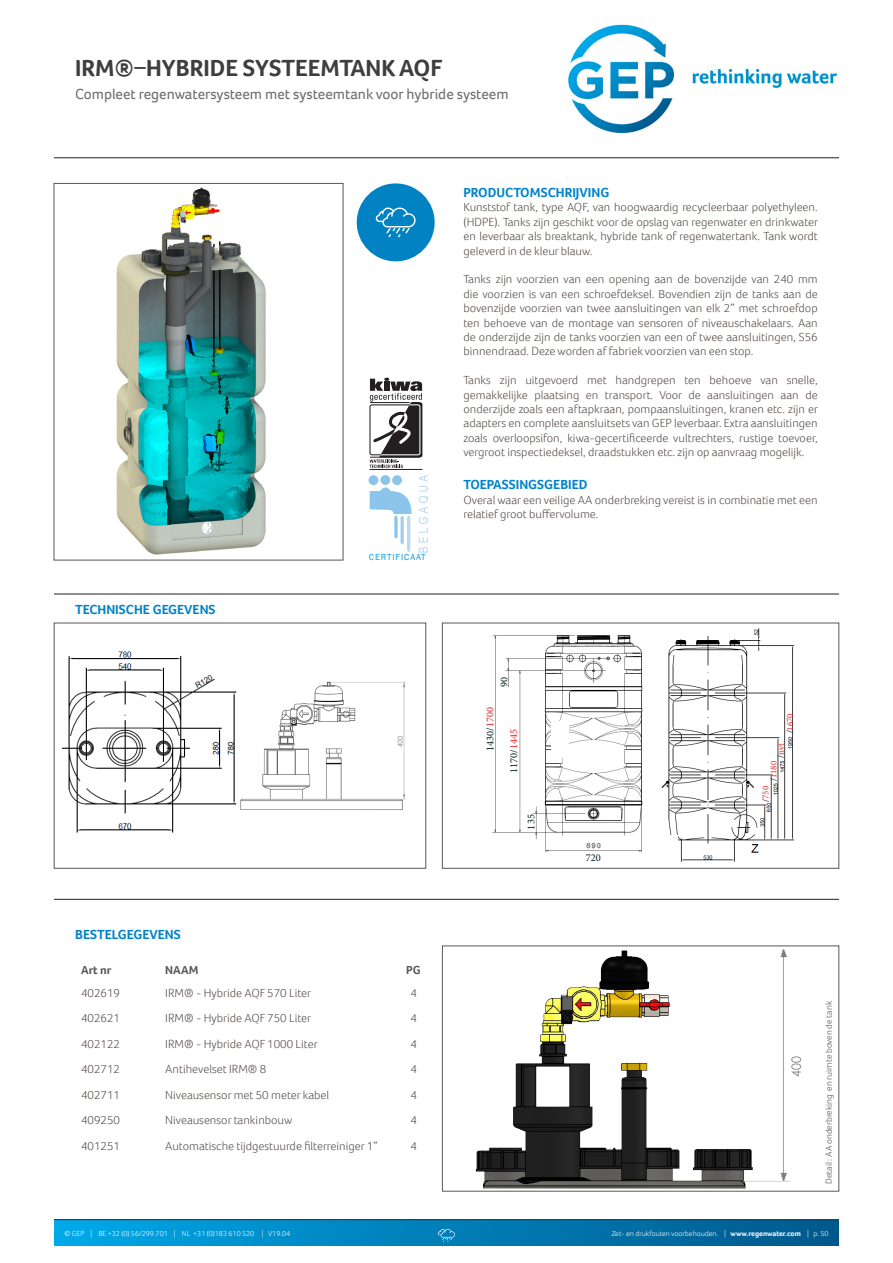
<style>
.page{position:relative;width:893px;height:1263px;background:#fff}
.page>*{position:absolute;margin:0;border:0;box-sizing:border-box;transform-origin:0 0}
.t1{font:700 24px "Foco";color:#3e3e3f}
.t2{font:15px "Foco";color:#6c6d70}
.Brood{font:700 13.5px "Foco";color:#0083ca}
.t3{font:300 12px/14.4px "Foco";color:#524a47;text-align:justify}
.t4{font:700 12px "Foco";color:#57585a}
.t5{font:10.5px "Minion Pro";color:#041f22}
.t6{font:300 9px "Foco";color:#524a47}
.t7{font:9px "Minion Pro";color:#ee2123}
.t8{font:9px "Franklin Gothic";letter-spacing:.1em;color:#069ddc}
.t9{font:300 7.5px "Foco";color:#fff}
.s1{color:#ee2123}
.s2{color:#041f22}
.s3{font-weight:700}
</style>
<div class="page">
<hr style="left:54px;top:158px;width:785px;height:1px;background:#231f20">
<img style="left:568px;top:24px;width:269px;height:110px">
<img style="left:54px;top:1221px;width:785px;height:24px">
<hr style="left:54px;top:1219px;width:785px;height:1px;background:#231f20">
<svg style="left:438px;top:1229px;width:17px;height:13px"></svg>
<div style="left:442px;top:623px;width:397px;height:245px;border:1px solid #57585a"></div>
<div style="left:442px;top:946px;width:397px;height:245px;border:1px solid #57585a"></div>
<hr style="left:54px;top:594px;width:785px;height:1px;background:#231f20">
<hr style="left:54px;top:899px;width:785px;height:1px;background:#231f20">
<div style="left:357px;top:183px;width:78px;height:78px;background:#0082c3;border-radius:50%"></div>
<svg style="left:376px;top:208px;width:40px;height:29px"></svg>
<img style="left:116px;top:187px;width:150px;height:368px">
<svg style="left:492px;top:628px;width:268px;height:225px"></svg>
<img style="left:659px;top:629px;width:136px;height:233px">
<div style="left:658px;top:835px;width:20px;height:12px;background:#fff"></div>
<div style="left:486px;top:706px;width:8px;height:45px;background:#fff"></div>
<img style="left:475px;top:949px;width:327px;height:240px">
<div style="left:54px;top:623px;width:372px;height:245px;border:1px solid #57585a"></div>
<img style="left:63px;top:651px;width:174px;height:182px">
<img style="left:240px;top:681px;width:166px;height:129px">
<svg style="left:370px;top:475px;width:58px;height:78px"></svg>
<svg style="left:370px;top:378px;width:52px;height:90px"></svg>
<hr style="left:369px;top:469px;width:53px;height:1px;background:#231f20">
<p class="t1" style="left:75px;top:52px;width:369px">IRM®–HYBRIDE SYSTEEMTANK AQF</p>
<p class="t2" style="left:75px;top:84px;width:435px">Compleet regenwatersysteem met systeemtank voor hybride systeem</p>
<p class="Brood" style="left:75px;top:600px;width:142px">TECHNISCHE GEGEVENS</p>
<p class="Brood" style="left:75px;top:925px;width:107px">BESTELGEGEVENS</p>
<p class="t8" style="left:369px;top:552px;width:58px">CERTIFICAAT</p>
<p class="t4" style="left:81px;top:962px;width:32px">Art nr</p>
<p class="t4" style="left:165px;top:962px;width:35px">NAAM</p>
<p class="t4" style="left:406px;top:962px;width:16px">PG</p>
<p class="t3" style="left:81px;top:985px;width:40px">402619</p>
<p class="t3" style="left:165px;top:985px;width:147px">IRM® - Hybride AQF 570 Liter</p>
<p class="t3" style="left:410px;top:985px;width:8px">4</p>
<p class="t3" style="left:81px;top:1011px;width:40px">402621</p>
<p class="t3" style="left:165px;top:1011px;width:147px">IRM® - Hybride AQF 750 Liter</p>
<p class="t3" style="left:410px;top:1011px;width:8px">4</p>
<p class="t3" style="left:81px;top:1036px;width:40px">402122</p>
<p class="t3" style="left:165px;top:1036px;width:154px">IRM® - Hybride AQF 1000 Liter</p>
<p class="t3" style="left:410px;top:1036px;width:8px">4</p>
<p class="t3" style="left:81px;top:1062px;width:40px">402712</p>
<p class="t3" style="left:165px;top:1062px;width:103px">Antihevelset IRM® 8</p>
<p class="t3" style="left:410px;top:1062px;width:8px">4</p>
<p class="t3" style="left:81px;top:1087px;width:40px">402711</p>
<p class="t3" style="left:165px;top:1087px;width:165px">Niveausensor met 50 meter kabel</p>
<p class="t3" style="left:410px;top:1087px;width:8px">4</p>
<p class="t3" style="left:81px;top:1113px;width:40px">409250</p>
<p class="t3" style="left:165px;top:1113px;width:129px">Niveausensor tankinbouw</p>
<p class="t3" style="left:410px;top:1113px;width:8px">4</p>
<p class="t3" style="left:81px;top:1138px;width:40px">401251</p>
<p class="t3" style="left:165px;top:1138px;width:214px">Automatische tijdgestuurde filterreiniger 1”</p>
<p class="t3" style="left:410px;top:1138px;width:8px">4</p>
<p class="Brood" style="left:463px;top:183px;width:147px">PRODUCTOMSCHRIJVING</p>
<p class="t3" style="left:463px;top:200px;width:356px">Kunststof tank, type AQF, van hoogwaardig recycleerbaar polyethyleen. (HDPE). Tanks zijn geschikt voor de opslag van regenwater en drinkwater en leverbaar als breaktank, hybride tank of regenwatertank. Tank wordt geleverd in de kleur blauw.</p>
<p class="t3" style="left:463px;top:272px;width:356px">Tanks zijn voorzien van een opening aan de bovenzijde van 240 mm die voorzien is van een schroefdeksel. Bovendien zijn de tanks aan de bovenzijde voorzien van twee aansluitingen van elk 2” met schroefdop ten behoeve van de montage van sensoren of niveauschakelaars. Aan de onderzijde zijn de tanks voorzien van een of twee aansluitingen, S56 binnendraad. Deze worden af fabriek voorzien van een stop.</p>
<p class="t3" style="left:463px;top:373px;width:356px">Tanks zijn uitgevoerd met handgrepen ten behoeve van snelle, gemakkelijke plaatsing en transport. Voor de aansluitingen aan de onderzijde zoals een aftapkraan, pompaansluitingen, kranen etc. zijn er adapters en complete aansluitsets van GEP leverbaar. Extra aansluitingen zoals overloopsifon, kiwa-gecertificeerde vultrechters, rustige toevoer, vergroot inspectiedeksel, draadstukken etc. zijn op aanvraag mogelijk.</p>
<p class="Brood" style="left:463px;top:476px;width:126px">TOEPASSINGSGEBIED</p>
<p class="t3" style="left:463px;top:492px;width:356px">Overal waar een veilige AA onderbreking vereist is in combinatie met een relatief groot buffervolume.</p>
<p class="t5" style="left:497px;top:687px;width:12px;rotate:-90deg">90</p>
<p class="t5" style="left:483px;top:751px;width:45px;rotate:-90deg">1430/<span class="s1">1700</span></p>
<p class="t5" style="left:507px;top:773px;width:45px;rotate:-90deg">1170/<span class="s1">1445</span></p>
<p class="t5" style="left:524px;top:829px;width:17px;rotate:-90deg">135</p>
<p class="t5" style="left:586px;top:850px;width:17px">720</p>
<p class="t7" style="left:784px;top:733px;width:22px;rotate:-90deg"><span class="s2">/</span>1670</p>
<p class="t7" style="left:775px;top:758px;width:16px;rotate:-90deg"><span class="s2">/</span>nvt</p>
<p class="t7" style="left:768px;top:781px;width:22px;rotate:-90deg"><span class="s2">/</span>1180</p>
<p class="t7" style="left:760px;top:802px;width:17px;rotate:-90deg"><span class="s2">/</span>750</p>
<p class="t6" style="left:823px;top:1184px;width:184px;rotate:-90deg">Detail : AA onderbreking en ruimte boven de tank</p>
<p class="t9" style="left:64px;top:1229px;width:227px">© GEP | BE +32 (0) 56/299.701 | NL +31 (0)183 610 520 | V19.04</p>
<p class="t9" style="left:612px;top:1229px;width:218px">Zet- en drukfouten voorbehouden. | <span class="s3">www.regenwater.com</span> | p. 50</p>
</div>
